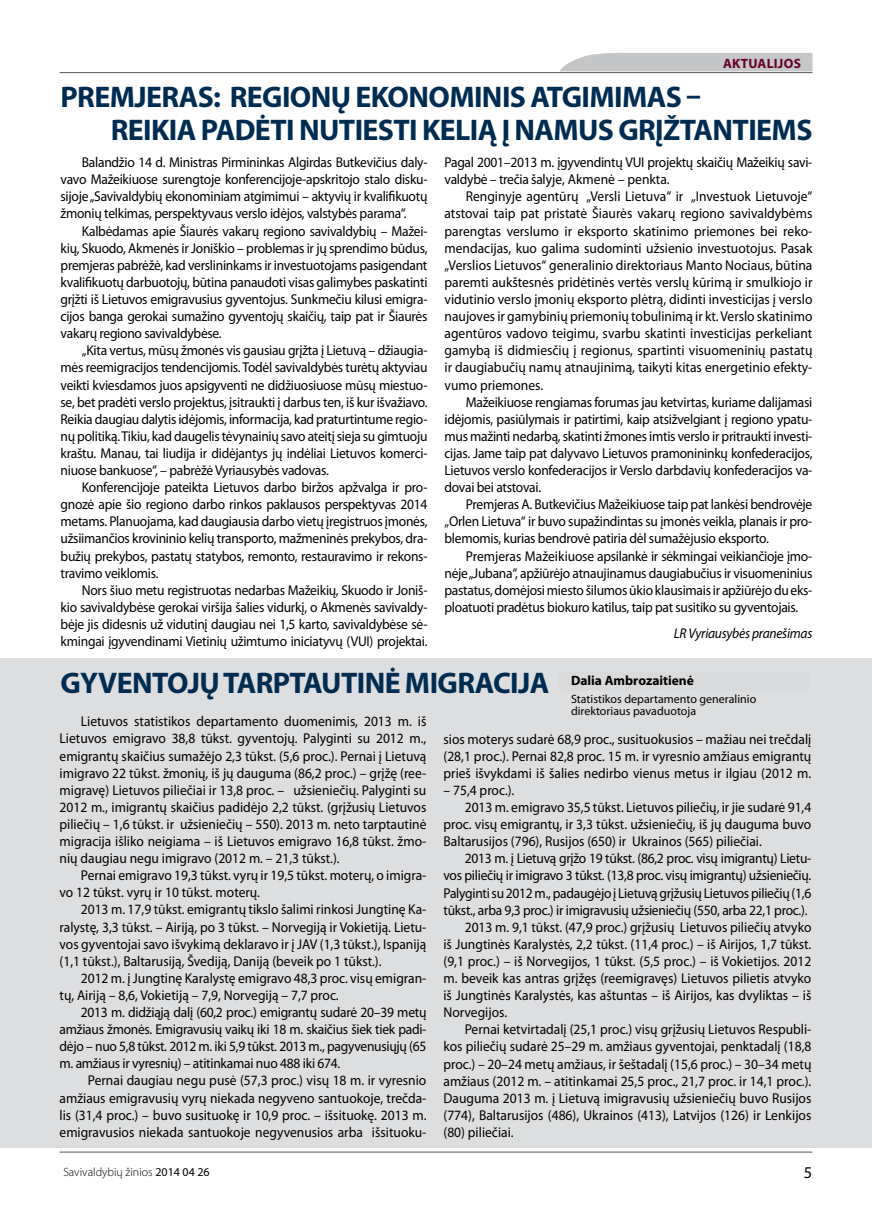
<style>
.page{position:relative;width:872px;height:1212px;background:#fff}
.page>*{position:absolute;margin:0;border:0;box-sizing:border-box;transform-origin:0 0}
.t1{font:700 29.85px/32.1px "Myriad Pro";letter-spacing:-.02em;color:#002c52}
.t2{font:14.25px/17.1px "Myriad Pro";color:#000;text-align:justify;scale:.95 1}
.t3{font:14.25px/17.1px "Myriad Pro";letter-spacing:-.02em;color:#000;scale:.95 1}
.t4{font:italic 14.25px "Myriad Pro";letter-spacing:-.02em;color:#000;scale:.95 1}
.t5{font:700 13.5px "Myriad Pro";color:#000}
.t6{font:700 13.5px "Myriad Pro";letter-spacing:.02em;color:#680026}
.t7{font:12px/12px "Myriad Pro";color:#000}
.t8{font:300 12px "Myriad Pro";color:#000}
.s1{font-size:29.85px;color:#002c52}
.s2{font-weight:400}
</style>
<div class="page">
<svg style="left:560px;top:52px;width:252px;height:19px;background:#cacbcd"></svg>
<hr style="left:60px;top:72px;width:752px;height:1px;background:#58585a">
<hr style="left:60px;top:1152px;width:752px;height:1px;background:#58585a">
<div style="left:1px;top:658px;width:871px;height:490px;background:#dddedf"></div>
<div style="left:559px;top:672px;width:250px;height:19px;background:#d9dadb"></div>
<p class="t6" style="left:723px;top:55px;width:79px">AKTUALIJOS</p>
<h1 class="t1" style="left:111px;top:80px;width:703px;text-indent:-50px">PREMJERAS: REGIONŲ EKONOMINIS ATGIMIMAS –<br>REIKIA PADĖTI NUTIESTI KELIĄ Į NAMUS GRĮŽTANTIEMS</h1>
<p class="t2" style="left:61px;top:154px;width:388px;text-indent:21px">Balandžio 14 d. Ministras Pirmininkas Algirdas Butkevičius daly&shy;vavo Mažeikiuose surengtoje konferencijoje-apskritojo stalo disku&shy;sijoje „Savivaldybių ekonominiam atgimimui – aktyvių ir kvalifikuotų žmonių telkimas, perspektyvaus verslo idėjos, valstybės parama“.</p>
<p class="t2" style="left:61px;top:222px;width:388px;text-indent:21px">Kalbėdamas apie Šiaurės vakarų regiono savivaldybių – Mažei&shy;kių, Skuodo, Akmenės ir Joniškio – problemas ir jų sprendimo būdus, premjeras pabrėžė, kad verslininkams ir investuotojams pasigendant kvalifikuotų darbuotojų, būtina panaudoti visas galimybes paskatinti grįžti iš Lietuvos emigravusius gyventojus. Sunkmečiu kilusi emigra&shy;cijos banga gerokai sumažino gyventojų skaičių, taip pat ir Šiaurės vakarų regiono savivaldybėse.</p>
<p class="t2" style="left:61px;top:342px;width:388px;text-indent:21px">„Kita vertus, mūsų žmonės vis gausiau grįžta į Lietuvą – džiaugia&shy;mės reemigracijos tendencijomis. Todėl savivaldybės turėtų aktyviau veikti kviesdamos juos apsigyventi ne didžiuosiuose mūsų miestuo&shy;se, bet pradėti verslo projektus, įsitraukti į darbus ten, iš kur išvažiavo.<br>Reikia daugiau dalytis idėjomis, informacija, kad praturtintume regio&shy;nų politiką. Tikiu, kad daugelis tėvynainių savo ateitį sieja su gimtuoju kraštu. Manau, tai liudija ir didėjantys jų indėliai Lietuvos komerci&shy;niuose bankuose“, – pabrėžė Vyriausybės vadovas.</p>
<p class="t2" style="left:61px;top:479px;width:388px;text-indent:21px">Konferencijoje pateikta Lietuvos darbo biržos apžvalga ir pro&shy;gnozė apie šio regiono darbo rinkos paklausos perspektyvas 2014 metams. Planuojama, kad daugiausia darbo vietų įregistruos įmonės, užsiimančios krovininio kelių transporto, mažmeninės prekybos, dra&shy;bužių prekybos, pastatų statybos, remonto, restauravimo ir rekons&shy;travimo veiklomis.</p>
<p class="t2" style="left:61px;top:581px;width:388px;text-indent:21px">Nors šiuo metu registruotas nedarbas Mažeikių, Skuodo ir Joniš&shy;kio savivaldybėse gerokai viršija šalies vidurkį, o Akmenės savivaldy&shy;bėje jis didesnis už vidutinį daugiau nei 1,5 karto, savivaldybėse sė&shy;kmingai įgyvendinami Vietinių užimtumo iniciatyvų (VUI) projektai.</p>
<p class="t3" style="left:444px;top:154px;width:389px">Pagal 2001–2013 m. įgyvendintų VUI projektų skaičių Mažeikių savi&shy;valdybė – trečia šalyje, Akmenė – penkta.</p>
<p class="t2" style="left:444px;top:188px;width:389px;text-indent:21px">Renginyje agentūrų „Versli Lietuva“ ir „Investuok Lietuvoje“ atstovai taip pat pristatė Šiaurės vakarų regiono savivaldybėms parengtas verslumo ir eksporto skatinimo priemones bei reko&shy;mendacijas, kuo galima sudominti užsienio investuotojus. Pasak „Verslios Lietuvos“ generalinio direktoriaus Manto Nociaus, būtina paremti aukštesnės pridėtinės vertės verslų kūrimą ir smulkiojo ir vidutinio verslo įmonių eksporto plėtrą, didinti investicijas į verslo naujoves ir gamybinių priemonių tobulinimą ir kt. Verslo skatinimo agentūros vadovo teigimu, svarbu skatinti investicijas perkeliant gamybą iš didmiesčių į regionus, spartinti visuomeninių pastatų ir daugiabučių namų atnaujinimą, taikyti kitas energetinio efekty&shy;vumo priemones.</p>
<p class="t2" style="left:444px;top:393px;width:389px;text-indent:21px">Mažeikiuose rengiamas forumas jau ketvirtas, kuriame dalijamasi idėjomis, pasiūlymais ir patirtimi, kaip atsižvelgiant į regiono ypatu&shy;mus mažinti nedarbą, skatinti žmones imtis verslo ir pritraukti investi&shy;cijas. Jame taip pat dalyvavo Lietuvos pramonininkų konfederacijos, Lietuvos verslo konfederacijos ir Verslo darbdavių konfederacijos va&shy;dovai bei atstovai.</p>
<p class="t2" style="left:444px;top:496px;width:389px;text-indent:21px">Premjeras A. Butkevičius Mažeikiuose taip pat lankėsi bendrovėje „Orlen Lietuva“ ir buvo supažindintas su įmonės veikla, planais ir pro&shy;blemomis, kurias bendrovė patiria dėl sumažėjusio eksporto.</p>
<p class="t2" style="left:444px;top:547px;width:389px;text-indent:21px">Premjeras Mažeikiuose apsilankė ir sėkmingai veikiančioje įmo&shy;nėje „Jubana“, apžiūrėjo atnaujinamus daugiabučius ir visuomeninius pastatus, domėjosi miesto šilumos ūkio klausimais ir apžiūrėjo du eks&shy;ploatuoti pradėtus biokuro katilus, taip pat susitiko su gyventojais.</p>
<p class="t4" style="left:674px;top:624px;width:147px">LR Vyriausybės pranešimas</p>
<h1 class="t1" style="left:60px;top:666px;width:56px">GYVENTOJŲ</h1>
<h1 class="t1" style="left:223px;top:666px;width:115px">TARPTAUTINĖ</h1>
<p class="t5" style="left:405px;top:672px;width:290px"><span class="s1">MIGRACIJA</span> DALIA AMBROZAITIENĖ</p>
<p class="t7" style="left:571px;top:693px;width:187px">Statistikos departamento generalinio direktoriaus pavaduotoja</p>
<p class="t2" style="left:60px;top:713px;width:388px;text-indent:21px">Lietuvos statistikos departamento duomenimis, 2013 m. iš Lietuvos emigravo 38,8 tūkst. gyventojų. Palyginti su 2012 m., emigrantų skaičius sumažėjo 2,3 tūkst. (5,6 proc.). Pernai į Lietuvą imigravo 22 tūkst. žmonių, iš jų dauguma (86,2 proc.) – grįžę (ree&shy;migravę) Lietuvos piliečiai ir 13,8 proc. – užsieniečių. Palyginti su 2012 m., imigrantų skaičius padidėjo 2,2 tūkst. (grįžusių Lietuvos piliečių – 1,6 tūkst. ir užsieniečių – 550). 2013 m. neto tarptautinė migracija išliko neigiama – iš Lietuvos emigravo 16,8 tūkst. žmo&shy;nių daugiau negu imigravo (2012 m. – 21,3 tūkst.).</p>
<p class="t2" style="left:60px;top:867px;width:388px;text-indent:21px">Pernai emigravo 19,3 tūkst. vyrų ir 19,5 tūkst. moterų, o imigra&shy;vo 12 tūkst. vyrų ir 10 tūkst. moterų.</p>
<p class="t2" style="left:60px;top:901px;width:388px;text-indent:21px">2013 m. 17,9 tūkst. emigrantų tikslo šalimi rinkosi Jungtinę Ka&shy;ralystę, 3,3 tūkst. – Airiją, po 3 tūkst. – Norvegiją ir Vokietiją. Lietu&shy;vos gyventojai savo išvykimą deklaravo ir į JAV (1,3 tūkst.), Ispaniją (1,1 tūkst.), Baltarusiją, Švediją, Daniją (beveik po 1 tūkst.).</p>
<p class="t2" style="left:60px;top:969px;width:388px;text-indent:21px">2012 m. į Jungtinę Karalystę emigravo 48,3 proc. visų emigran&shy;tų, Airiją – 8,6, Vokietiją – 7,9, Norvegiją – 7,7 proc.</p>
<p class="t2" style="left:60px;top:1003px;width:388px;text-indent:21px">2013 m. didžiąją dalį (60,2 proc.) emigrantų sudarė 20–39 metų amžiaus žmonės. Emigravusių vaikų iki 18 m. skaičius šiek tiek padi&shy;dėjo – nuo 5,8 tūkst. 2012 m. iki 5,9 tūkst. 2013 m., pagyvenusiųjų (65 m. amžiaus ir vyresnių) – atitinkamai nuo 488 iki 674.</p>
<p class="t2" style="left:60px;top:1072px;width:388px;text-indent:28px">Pernai daugiau negu pusė (57,3 proc.) visų 18 m. ir vyresnio amžiaus emigravusių vyrų niekada negyveno santuokoje, trečda&shy;lis (31,4 proc.) – buvo susituokę ir 10,9 proc. – išsituokę. 2013 m. emigravusios niekada santuokoje negyvenusios arba išsituoku-</p>
<p class="t2" style="left:443px;top:730px;width:389px">sios moterys sudarė 68,9 proc., susituokusios – mažiau nei trečdalį (28,1 proc.). Pernai 82,8 proc. 15 m. ir vyresnio amžiaus emigrantų prieš išvykdami iš šalies nedirbo vienus metus ir ilgiau (2012 m.</p>
<p class="t2" style="left:443px;top:781px;width:76px">– 75,4 proc.).</p>
<p class="t2" style="left:465px;top:798px;width:366px">2013 m. emigravo 35,5 tūkst. Lietuvos piliečių, ir jie sudarė 91,4</p>
<p class="t2" style="left:443px;top:815px;width:389px">proc. visų emigrantų, ir 3,3 tūkst. užsieniečių, iš jų dauguma buvo</p>
<p class="t2" style="left:443px;top:833px;width:337px">Baltarusijos (796), Rusijos (650) ir Ukrainos (565) piliečiai.</p>
<p class="t3" style="left:465px;top:850px;width:366px">2013 m. į Lietuvą grįžo 19 tūkst. (86,2 proc. visų imigrantų) Lietu-</p>
<p class="t3" style="left:443px;top:867px;width:389px">vos piliečių ir imigravo 3 tūkst. (13,8 proc. visų imigrantų) užsieniečių.</p>
<p class="t3" style="left:443px;top:884px;width:389px">Palyginti su 2012 m., padaugėjo į Lietuvą grįžusių Lietuvos piliečių (1,6</p>
<p class="t3" style="left:443px;top:901px;width:385px">tūkst., arba 9,3 proc.) ir imigravusių užsieniečių (550, arba 22,1 proc.).</p>
<p class="t2" style="left:465px;top:918px;width:366px">2013 m. 9,1 tūkst. (47,9 proc.) grįžusių Lietuvos piliečių atvyko</p>
<p class="t2" style="left:443px;top:935px;width:389px">iš Jungtinės Karalystės, 2,2 tūkst. (11,4 proc.) – iš Airijos, 1,7 tūkst.</p>
<p class="t2" style="left:443px;top:952px;width:389px">(9,1 proc.) – iš Norvegijos, 1 tūkst. (5,5 proc.) – iš Vokietijos. 2012</p>
<p class="t2" style="left:443px;top:969px;width:389px">m. beveik kas antras grįžęs (reemigravęs) Lietuvos pilietis atvyko</p>
<p class="t2" style="left:443px;top:986px;width:389px">iš Jungtinės Karalystės, kas aštuntas – iš Airijos, kas dvyliktas – iš</p>
<p class="t2" style="left:443px;top:1004px;width:69px">Norvegijos.</p>
<p class="t2" style="left:465px;top:1021px;width:366px">Pernai ketvirtadalį (25,1 proc.) visų grįžusių Lietuvos Respubli-</p>
<p class="t2" style="left:443px;top:1038px;width:389px">kos piliečių sudarė 25–29 m. amžiaus gyventojai, penktadalį (18,8</p>
<p class="t2" style="left:443px;top:1055px;width:389px">proc.) – 20–24 metų amžiaus, ir šeštadalį (15,6 proc.) – 30–34 metų</p>
<p class="t2" style="left:443px;top:1072px;width:389px">amžiaus (2012 m. – atitinkamai 25,5 proc., 21,7 proc. ir 14,1 proc.).</p>
<p class="t2" style="left:443px;top:1089px;width:389px">Dauguma 2013 m. į Lietuvą imigravusių užsieniečių buvo Rusijos</p>
<p class="t2" style="left:443px;top:1106px;width:389px">(774), Baltarusijos (486), Ukrainos (413), Latvijos (126) ir Lenkijos</p>
<p class="t2" style="left:443px;top:1123px;width:75px">(80) piliečiai.</p>
<p class="t8" style="left:63px;top:1165px;width:148px">Savivaldybių žinios <span class="s2">2014 04 26</span></p>
</div>
